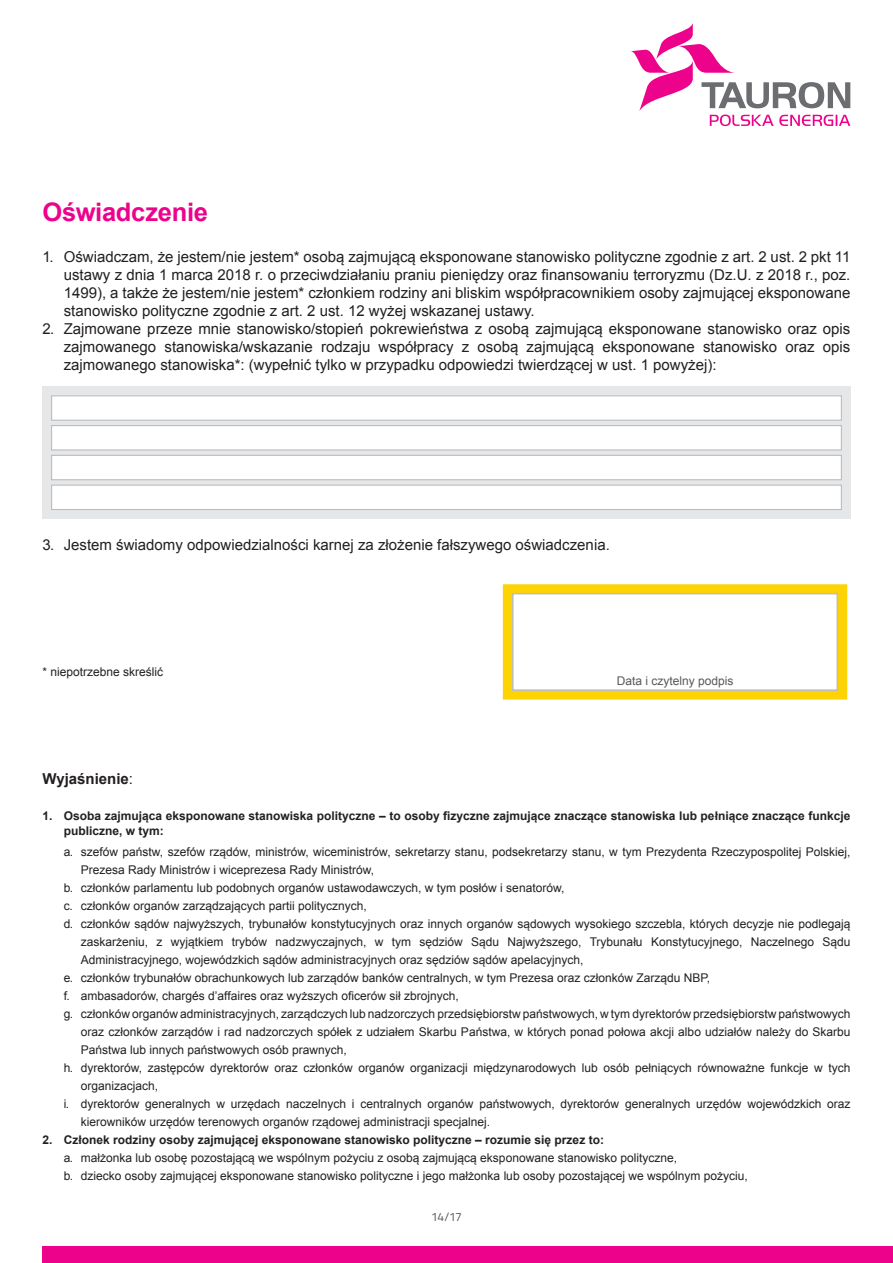
<style>
.page{position:relative;width:893px;height:1263px;background:#fff}
.page>*{position:absolute;margin:0;border:0;box-sizing:border-box;transform-origin:0 0}
.t1{font:700 25.5px "Arial";letter-spacing:-.01em;color:#ed028c}
.t2{font:15px/18px "Arial";color:#231f20;text-align:justify}
.t3{font:700 15px "Arial";color:#231f20}
.t4{font:12px/18px "Arial";color:#231f20}
.t5{font:700 12px/15px "Arial";color:#231f20}
.t6{font:12px "Arial";color:#57585a}
.t7{font:12px "Titillium";color:#57585a}
.s1{font-weight:400}
</style>
<div class="page">
<div style="left:43px;top:387px;width:807px;height:132px;background:#e6e7e9"></div>
<div style="left:51px;top:395px;width:791px;height:26px;background:#fff;border:1px solid #bcbdc0"></div>
<div style="left:51px;top:425px;width:791px;height:25px;background:#fff;border:1px solid #bcbdc0"></div>
<div style="left:51px;top:455px;width:791px;height:25px;background:#fff;border:1px solid #bcbdc0"></div>
<div style="left:51px;top:485px;width:791px;height:25px;background:#fff;border:1px solid #bcbdc0"></div>
<div style="left:503px;top:584px;width:344px;height:115px;background:#fed304;border:21px solid #fed304"></div>
<div style="left:513px;top:594px;width:324px;height:96px;background:#fff"></div>
<div style="left:512px;top:593px;width:326px;height:98px;border:2px solid #bcbdc0"></div>
<svg style="left:631px;top:23px;width:219px;height:103px"></svg>
<div style="left:43px;top:1246px;width:850px;height:17px;background:#ed028c"></div>
<h1 class="t1" style="left:43px;top:195px;width:167px">Oświadczenie</h1>
<p class="t2" style="left:64px;top:248px;width:788px;text-indent:-21px">1. Oświadczam, że jestem/nie jestem* osobą zajmującą eksponowane stanowisko polityczne zgodnie z art. 2 ust. 2 pkt 11 ustawy z dnia 1 marca 2018 r. o przeciwdziałaniu praniu pieniędzy oraz finansowaniu terroryzmu (Dz.U. z 2018 r., poz.<br>1499), a także że jestem/nie jestem* członkiem rodziny ani bliskim współpracownikiem osoby zajmującej eksponowane stanowisko polityczne zgodnie z art. 2 ust. 12 wyżej wskazanej ustawy.</p>
<p class="t2" style="left:64px;top:320px;width:788px;text-indent:-21px">2. Zajmowane przeze mnie stanowisko/stopień pokrewieństwa z osobą zajmującą eksponowane stanowisko oraz opis zajmowanego stanowiska/wskazanie rodzaju współpracy z osobą zajmującą eksponowane stanowisko oraz opis zajmowanego stanowiska*: (wypełnić tylko w przypadku odpowiedzi twierdzącej w ust. 1 powyżej):</p>
<p class="t2" style="left:43px;top:536px;width:569px">3. Jestem świadomy odpowiedzialności karnej za złożenie fałszywego oświadczenia.</p>
<p class="t4" style="left:43px;top:663px;width:122px">* niepotrzebne skreślić</p>
<p class="t6" style="left:617px;top:673px;width:118px">Data i czytelny podpis</p>
<p class="t3" style="left:43px;top:769px;width:92px">Wyjaśnienie<span class="s1">:</span></p>
<p class="t5" style="left:64px;top:808px;width:788px;text-indent:-21px">1. Osoba zajmująca eksponowane stanowiska polityczne – to osoby fizyczne zajmujące znaczące stanowiska lub pełniące znaczące funkcje publiczne, w tym:</p>
<p class="t4" style="left:64px;top:843px;width:788px">a. szefów państw, szefów rządów, ministrów, wiceministrów, sekretarzy stanu, podsekretarzy stanu, w tym Prezydenta Rzeczypospolitej Polskiej,</p>
<p class="t4" style="left:81px;top:861px;width:295px">Prezesa Rady Ministrów i wiceprezesa Rady Ministrów,</p>
<p class="t4" style="left:64px;top:879px;width:502px">b. członków parlamentu lub podobnych organów ustawodawczych, w tym posłów i senatorów,</p>
<p class="t4" style="left:64px;top:897px;width:305px">c. członków organów zarządzających partii politycznych,</p>
<p class="t4" style="left:64px;top:915px;width:788px">d. członków sądów najwyższych, trybunałów konstytucyjnych oraz innych organów sądowych wysokiego szczebla, których decyzje nie podlegają</p>
<p class="t4" style="left:81px;top:933px;width:771px">zaskarżeniu, z wyjątkiem trybów nadzwyczajnych, w tym sędziów Sądu Najwyższego, Trybunału Konstytucyjnego, Naczelnego Sądu</p>
<p class="t4" style="left:81px;top:951px;width:504px">Administracyjnego, wojewódzkich sądów administracyjnych oraz sędziów sądów apelacyjnych,</p>
<p class="t4" style="left:64px;top:969px;width:648px">e. członków trybunałów obrachunkowych lub zarządów banków centralnych, w tym Prezesa oraz członków Zarządu NBP,</p>
<p class="t4" style="left:64px;top:987px;width:396px">f. ambasadorów, chargés d’affaires oraz wyższych oficerów sił zbrojnych,</p>
<p class="t4" style="left:64px;top:1005px;width:788px">g. członków organów administracyjnych, zarządczych lub nadzorczych przedsiębiorstw państwowych, w tym dyrektorów przedsiębiorstw państwowych</p>
<p class="t4" style="left:81px;top:1023px;width:771px">oraz członków zarządów i rad nadzorczych spółek z udziałem Skarbu Państwa, w których ponad połowa akcji albo udziałów należy do Skarbu</p>
<p class="t4" style="left:81px;top:1041px;width:268px">Państwa lub innych państwowych osób prawnych,</p>
<p class="t4" style="left:64px;top:1059px;width:788px">h. dyrektorów, zastępców dyrektorów oraz członków organów organizacji międzynarodowych lub osób pełniących równoważne funkcje w tych</p>
<p class="t4" style="left:81px;top:1077px;width:79px">organizacjach,</p>
<p class="t4" style="left:64px;top:1095px;width:788px">i. dyrektorów generalnych w urzędach naczelnych i centralnych organów państwowych, dyrektorów generalnych urzędów wojewódzkich oraz</p>
<p class="t4" style="left:81px;top:1113px;width:411px">kierowników urzędów terenowych organów rządowej administracji specjalnej.</p>
<p class="t5" style="left:43px;top:1132px;width:563px">2. Członek rodziny osoby zajmującej eksponowane stanowisko polityczne – rozumie się przez to:</p>
<p class="t4" style="left:64px;top:1149px;width:685px">a. małżonka lub osobę pozostającą we wspólnym pożyciu z osobą zajmującą eksponowane stanowisko polityczne,<br>b. dziecko osoby zajmującej eksponowane stanowisko polityczne i jego małżonka lub osoby pozostającej we wspólnym pożyciu,</p>
<p class="t7" style="left:431px;top:1208px;width:32px">14/17</p>
</div>
